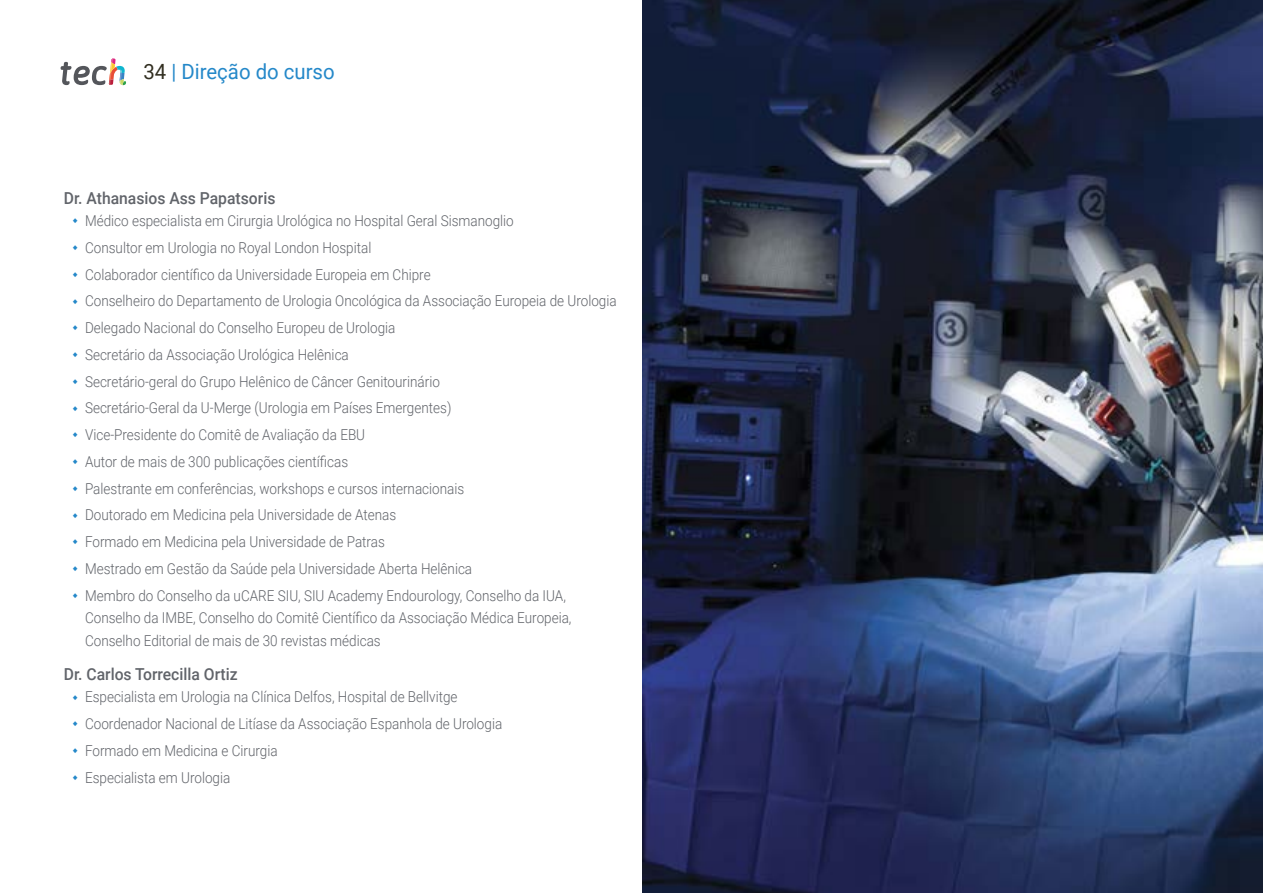
<style>
.page{position:relative;width:1263px;height:893px;background:#fff}
.page>*{position:absolute;margin:0;border:0;box-sizing:border-box;transform-origin:0 0}
.t1{font:21px "Roboto";color:#2488c9}
.t2{font:500 16.5px "Roboto";color:#61646a;scale:.95 1}
.t3{font:300 15px/26.7px "Roboto";color:#61646a;scale:.9 1}
.s1{color:#312e20}
</style>
<div class="page">
<img style="left:642px;top:0;width:621px;height:893px">
<svg style="left:61px;top:58px;width:65px;height:28px"></svg>
<h1 class="t1" style="left:144px;top:57px;width:193px"><span class="s1">34</span> | Direção do curso</h1>
<p class="t2" style="left:64px;top:186px;width:224px">Dr. Athanasios Ass Papatsoris</p>
<p class="t3" style="left:85px;top:207px;width:592px">Médico especialista em Cirurgia Urológica no Hospital Geral Sismanoglio<br>Consultor em Urologia no Royal London Hospital<br>Colaborador científico da Universidade Europeia em Chipre<br>Conselheiro do Departamento de Urologia Oncológica da Associação Europeia de Urologia Delegado Nacional do Conselho Europeu de Urologia<br>Secretário da Associação Urológica Helênica<br>Secretário-geral do Grupo Helênico de Câncer Genitourinário<br>Secretário-Geral da U-Merge (Urologia em Países Emergentes)<br>Vice-Presidente do Comitê de Avaliação da EBU<br>Autor de mais de 300 publicações científicas<br>Palestrante em conferências, workshops e cursos internacionais<br>Doutorado em Medicina pela Universidade de Atenas<br>Formado em Medicina pela Universidade de Patras<br>Mestrado em Gestão da Saúde pela Universidade Aberta Helênica<br>Membro do Conselho da uCARE SIU, SIU Academy Endourology, Conselho da IUA,</p>
<p class="t3" style="left:85px;top:606px;width:542px;line-height:22.5px">Conselho da IMBE, Conselho do Comitê Científico da Associação Médica Europeia,<br>Conselho Editorial de mais de 30 revistas médicas</p>
<p class="t2" style="left:64px;top:662px;width:185px">Dr. Carlos Torrecilla Ortiz</p>
<p class="t3" style="left:85px;top:683px;width:465px">Especialista em Urologia na Clínica Delfos, Hospital de Bellvitge Coordenador Nacional de Litíase da Associação Espanhola de Urologia Formado em Medicina e Cirurgia<br>Especialista em Urologia</p>
</div>
